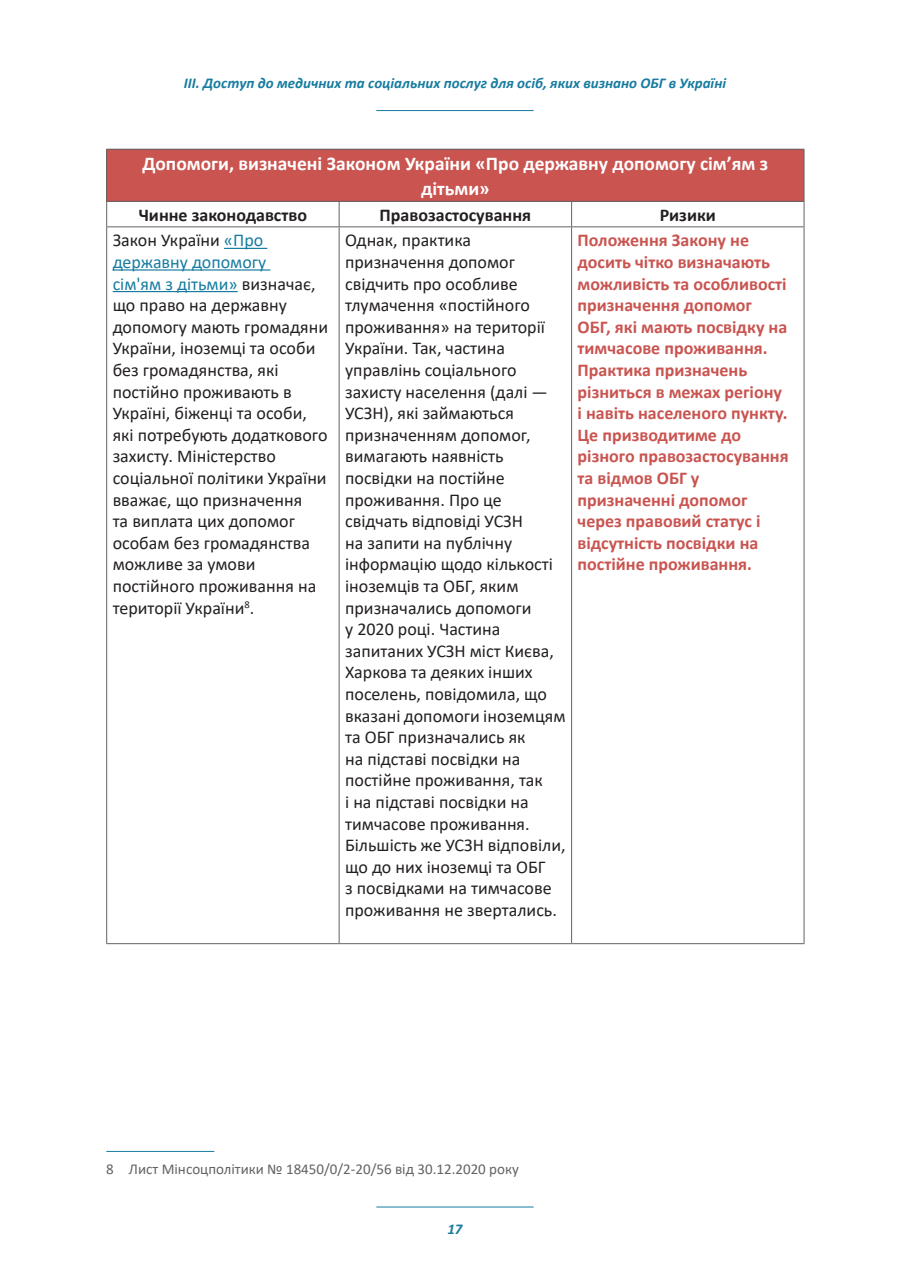
<style>
.page{position:relative;width:910px;height:1280px;background:#fff}
.page>*{position:absolute;margin:0;border:0;box-sizing:border-box;transform-origin:0 0}
.t1{font:700 19.5px/25.5px "Calibri";color:#fff;text-align:center}
.t2{font:18px/21.6px "Calibri";color:#231f20}
.t3{font:700 18px/21.6px "Calibri";color:#c95450}
.t4{font:700 18px "Calibri";color:#231f20}
.t5{font:italic 700 15px "Calibri";color:#177ca0}
.links{font:15px "Calibri";color:#636366}
.s1{color:#177ca0}
</style>
<div class="page">
<hr style="left:376px;top:110px;width:158px;height:1px;background:#177ca0">
<hr style="left:376px;top:1206px;width:158px;height:1px;background:#177ca0">
<div style="left:107px;top:149px;width:697px;height:52px;background:#c95450"></div>
<hr style="left:106px;top:149px;width:233px;height:1px;background:#636366">
<hr style="left:106px;top:150px;width:1px;height:51px;background:#636366">
<hr style="left:339px;top:149px;width:233px;height:1px;background:#636366">
<hr style="left:572px;top:149px;width:232px;height:1px;background:#636366">
<hr style="left:804px;top:150px;width:1px;height:51px;background:#636366">
<hr style="left:106px;top:201px;width:233px;height:1px;background:#636366">
<svg style="left:106px;top:202px;width:1px;height:24px"></svg>
<hr style="left:339px;top:201px;width:233px;height:1px;background:#636366">
<svg style="left:339px;top:202px;width:1px;height:24px"></svg>
<hr style="left:572px;top:201px;width:232px;height:1px;background:#636366">
<svg style="left:571px;top:202px;width:1px;height:24px"></svg>
<svg style="left:804px;top:202px;width:1px;height:24px"></svg>
<hr style="left:106px;top:226px;width:233px;height:1px;background:#636366">
<hr style="left:106px;top:227px;width:1px;height:716px;background:#636366">
<hr style="left:339px;top:226px;width:233px;height:1px;background:#636366">
<hr style="left:339px;top:227px;width:1px;height:716px;background:#636366">
<hr style="left:572px;top:226px;width:232px;height:1px;background:#636366">
<hr style="left:571px;top:227px;width:1px;height:716px;background:#636366">
<hr style="left:804px;top:227px;width:1px;height:716px;background:#636366">
<hr style="left:106px;top:943px;width:233px;height:1px;background:#636366">
<hr style="left:339px;top:943px;width:233px;height:1px;background:#636366">
<hr style="left:572px;top:943px;width:232px;height:1px;background:#636366">
<hr style="left:224px;top:248px;width:43px;height:1px;background:#177ca0">
<hr style="left:113px;top:269px;width:157px;height:2px;background:#177ca0">
<hr style="left:113px;top:291px;width:125px;height:1px;background:#177ca0">
<hr style="left:106px;top:1151px;width:108px;height:1px;background:#177ca0">
<p class="t5" style="left:184px;top:72px;width:544px">ІІІ. Доступ до медичних та соціальних послуг для осіб, яких визнано ОБГ в Україні</p>
<p class="t1" style="left:142px;top:150px;width:627px">Допомоги, визначені Законом України «Про державну допомогу сім’ям з дітьми»</p>
<p class="t4" style="left:139px;top:202px;width:170px">Чинне законодавство</p>
<p class="t4" style="left:380px;top:202px;width:153px">Правозастосування</p>
<p class="t4" style="left:660px;top:202px;width:58px">Ризики</p>
<p class="t2" style="left:113px;top:229px;width:217px">Закон України <span class="s1">«Про державну допомогу<br>сім'ям з дітьми»</span> визначає, що право на державну допомогу мають громадяни<br>України, іноземці та особи без громадянства, які постійно проживають в<br>Україні, біженці та особи, які потребують додаткового захисту. Міністерство соціальної політики України вважає, що призначення<br>та виплата цих допомог особам без громадянства можливе за умови постійного проживання на території України<sup>8</sup>.</p>
<p class="t2" style="left:345px;top:229px;width:222px">Однак, практика призначення допомог свідчить про особливе тлумачення «постійного проживання» на території<br>України. Так, частина управлінь соціального захисту населення (далі —<br>УСЗН), які займаються призначенням допомог, вимагають наявність посвідки на постійне проживання. Про це свідчать відповіді УСЗН<br>на запити на публічну інформацію щодо кількості іноземців та ОБГ, яким призначались допомоги<br>у 2020 році. Частина запитаних УСЗН міст Києва,<br>Харкова та деяких інших поселень, повідомила, що вказані допомоги іноземцям та ОБГ призначались як<br>на підставі посвідки на постійне проживання, так<br>і на підставі посвідки на тимчасове проживання.<br>Більшість же УСЗН відповіли, що до них іноземці та ОБГ<br>з посвідками на тимчасове проживання не звертались.</p>
<p class="t3" style="left:578px;top:229px;width:213px">Положення Закону не досить чітко визначають можливість та особливості призначення допомог<br>ОБГ, які мають посвідку на тимчасове проживання.<br>Практика призначень різниться в межах регіону і навіть населеного пункту.<br>Це призводитиме до різного правозастосування та відмов ОБГ у призначенні допомог через правовий статус і відсутність посвідки на постійне проживання.</p>
<p class="links" style="left:106px;top:1158px;width:414px">8 Лист Мінсоцполітики № 18450/0/2-20/56 від 30.12.2020 року</p>
<p class="t5" style="left:448px;top:1218px;width:16px">17</p>
</div>
